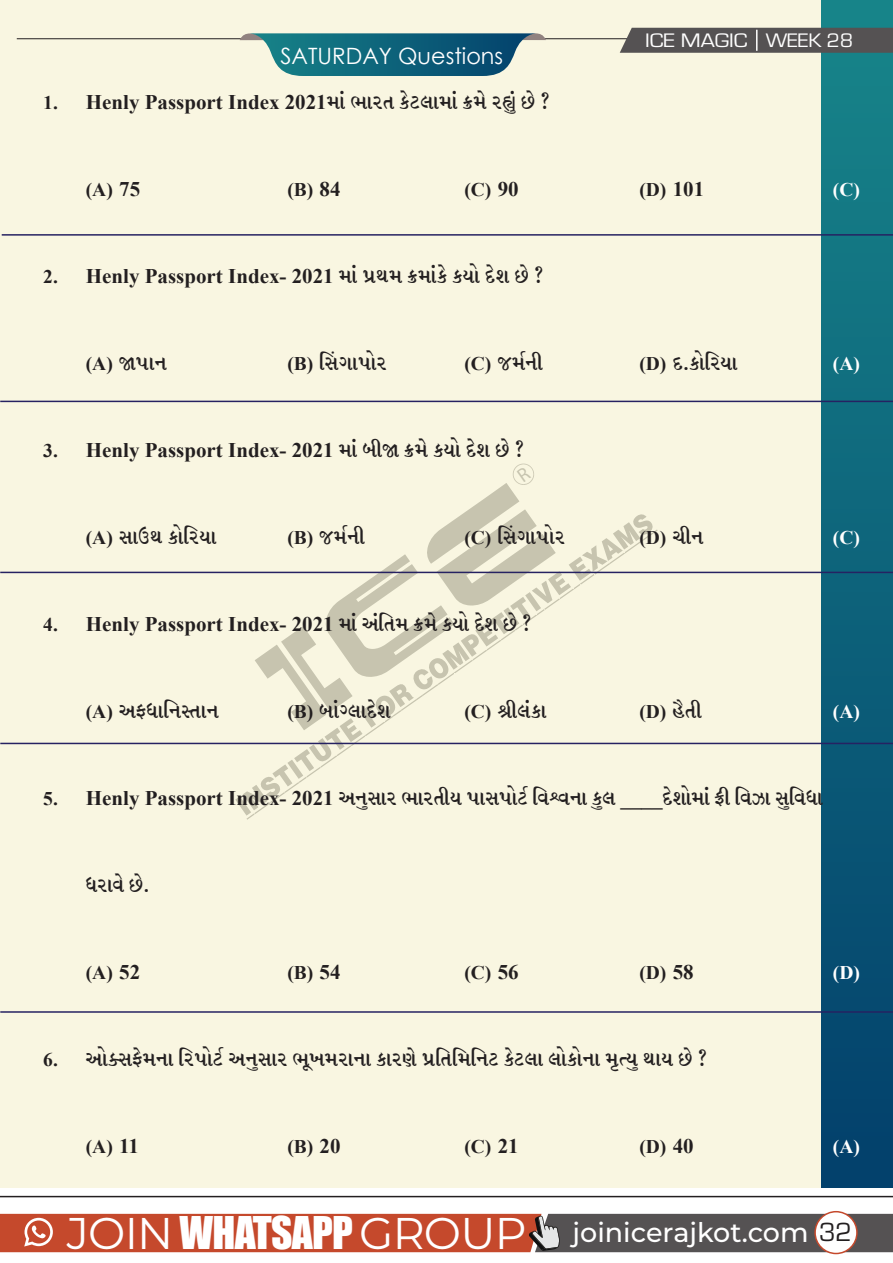
<style>
.page{position:relative;width:893px;height:1263px;background:#fff}
.page>*{position:absolute;margin:0;border:0;box-sizing:border-box;transform-origin:0 0}
.t1{font:500 27px "Montserrat";color:#fff}
.t2{font:23.7px "TERAFONT TRILOCHAN";color:#231f20}
.t3{font:22.5px "Century Gothic";color:#fff}
.t4{font:700 20.85px "Times New Roman";color:#231f20}
.t5{font:20.1px "Eurostile";color:#fff;scale:1.15 1}
.t6{font:700 19.35px "Times New Roman";color:#231f20}
.t7{font:700 19.35px "Times New Roman";color:#fff}
.s1{font-family:"Times New Roman";font-weight:700;font-size:19.35px}
.s2{font-family:"Times New Roman";font-weight:700;font-size:20.85px}
.s3{font-size:20.85px}
.s4{font-size:19.35px}
.s5{font-family:"TERAFONT TRILOCHAN";font-weight:400;font-size:23.7px}
.s6{font-weight:400;font-size:44.4px}
.s7{font-family:"Impact";font-weight:400;font-size:41.4px}
.s8{font-family:"Eurostile";font-weight:400;color:#231f20}
</style>
<div class="page">
<svg style="left:0;top:1214px;width:893px;height:38px;background:#9d503e"></svg>
<hr style="left:0;top:1196px;width:893px;height:1px;background:#231f20">
<div style="left:815px;top:1212px;width:42px;height:41px;background:#fff;border-radius:50%"></div>
<div style="left:814px;top:1211px;width:44px;height:43px;border:2px solid #c5492c;border-radius:50%"></div>
<div style="left:0;top:0;width:893px;height:1188px;background:#f9f6e1"></div>
<div style="left:821px;top:0;width:72px;height:1188px;background:linear-gradient(to bottom,#17858a,#033f6b)"></div>
<hr style="left:2px;top:234px;width:891px;height:2px;background:#262262">
<hr style="left:0;top:401px;width:893px;height:1px;background:#262262">
<hr style="left:0;top:572px;width:893px;height:1px;background:#262262">
<hr style="left:0;top:743px;width:893px;height:1px;background:#262262">
<hr style="left:0;top:1011px;width:893px;height:2px;background:#262262">
<hr style="left:17px;top:38px;width:629px;height:1px;background:#231f20">
<div style="left:620px;top:28px;width:273px;height:25px;background:#555253"></div>
<svg style="left:240px;top:33px;width:306px;height:43px"></svg>
<svg style="left:255px;top:463px;width:389px;height:267px"></svg>
<p class="t3" style="left:280px;top:41px;width:224px">SATURDAY Questions</p>
<p class="t2" style="left:43px;top:89px;width:509px"><span class="s1">1.</span> <span class="s2">Henly Passport Index 2021</span>DF\ EFZT S[8,FDF\ ÊD[ ZÆ]\ K[ M</p>
<p class="t5" style="left:645px;top:29px;width:183px">ICE MAGIC WEEK 28</p>
<p class="t6" style="left:86px;top:176px;width:56px">(A) <span class="s3">75</span></p>
<p class="t6" style="left:287px;top:176px;width:55px">(B) <span class="s3">84</span></p>
<p class="t6" style="left:464px;top:176px;width:56px">(C) <span class="s3">90</span></p>
<p class="t6" style="left:639px;top:176px;width:66px">(D) <span class="s3">101</span></p>
<p class="t7" style="left:833px;top:176px;width:29px">(C)</p>
<p class="t4" style="left:43px;top:261px;width:502px"><span class="s4">2.</span> Henly Passport Index- 2021 <span class="s5">DF\ 5|YD ÊDF\S[ SIM N[X K[ M</span></p>
<p class="t2" style="left:86px;top:350px;width:83px"><span class="s1">(A)</span> Ô5FG</p>
<p class="t2" style="left:287px;top:350px;width:101px"><span class="s1">(B)</span> Ã;UF5MZ</p>
<p class="t2" style="left:464px;top:350px;width:80px"><span class="s1">(C)</span> HD"GL</p>
<p class="t2" style="left:639px;top:350px;width:100px"><span class="s1">(D)</span> NPSMLZIF</p>
<p class="t7" style="left:833px;top:350px;width:29px">(A)</p>
<p class="t4" style="left:43px;top:435px;width:483px"><span class="s4">3.</span> Henly Passport Index- 2021 <span class="s5">DF\ ALÔ ÊD[ SIM N[X K[ M</span></p>
<p class="t2" style="left:86px;top:524px;width:132px"><span class="s1">(A)</span> ;FPY SMLZIF</p>
<p class="t2" style="left:287px;top:524px;width:79px"><span class="s1">(B)</span> HD"GL</p>
<p class="t2" style="left:464px;top:524px;width:102px"><span class="s1">(C)</span> Ã;UF5MZ</p>
<p class="t6" style="left:639px;top:524px;width:66px">(D) <span class="s5">RLG</span></p>
<p class="t7" style="left:833px;top:524px;width:29px">(C)</p>
<p class="t4" style="left:43px;top:609px;width:491px"><span class="s4">4.</span> Henly Passport Index- 2021 <span class="s5">DF\ V\LTD ÊD[ SIM N[X K[ M</span></p>
<p class="t2" style="left:86px;top:698px;width:135px"><span class="s1">(A)</span> VOWFLG:TFG</p>
<p class="t2" style="left:287px;top:698px;width:105px"><span class="s1">(B)</span> AF\U,FN[X</p>
<p class="t2" style="left:464px;top:698px;width:84px"><span class="s1">(C)</span> ZL,\SF</p>
<p class="t2" style="left:639px;top:698px;width:64px"><span class="s1">(D)</span> C{TL</p>
<p class="t7" style="left:833px;top:698px;width:29px">(A)</p>
<p class="t2" style="left:43px;top:785px;width:781px"><span class="s1">5.</span> <span class="s2">Henly Passport Index- 2021</span> VG];FZ EFZTLI 5F;5M8" LJ`JGF S], <span class="s2">____</span>N[XMDF\ ËL LJHF ;]LJWF</p>
<p class="t2" style="left:86px;top:872px;width:66px">WZFJ[ K[P</p>
<p class="t6" style="left:86px;top:959px;width:56px">(A) <span class="s3">52</span></p>
<p class="t6" style="left:287px;top:959px;width:55px">(B) <span class="s3">54</span></p>
<p class="t6" style="left:464px;top:959px;width:56px">(C) <span class="s3">56</span></p>
<p class="t6" style="left:639px;top:959px;width:56px">(D) <span class="s3">58</span></p>
<p class="t7" style="left:833px;top:959px;width:29px">(D)</p>
<p class="t2" style="left:43px;top:1046px;width:666px"><span class="s1">6.</span> VMÉ;O[DGF LZ5M8" VG];FZ E}BDZFGF SFZ6[ 5|LTLDLG8 S[8,F ,MSMGF D'TI] YFI K[ M</p>
<p class="t6" style="left:86px;top:1133px;width:55px">(A) <span class="s3">11</span></p>
<p class="t6" style="left:287px;top:1133px;width:55px">(B) <span class="s3">20</span></p>
<p class="t6" style="left:464px;top:1133px;width:56px">(C) <span class="s3">21</span></p>
<p class="t6" style="left:639px;top:1133px;width:56px">(D) <span class="s3">40</span></p>
<p class="t7" style="left:833px;top:1133px;width:29px">(A)</p>
<p class="t1" style="left:67px;top:1213px;width:787px"><span class="s6">JOIN</span> <span class="s7">WHATSAPP</span> <span class="s6">GROUP</span> joinicerajkot.com <span class="s8">32</span></p>
</div>
